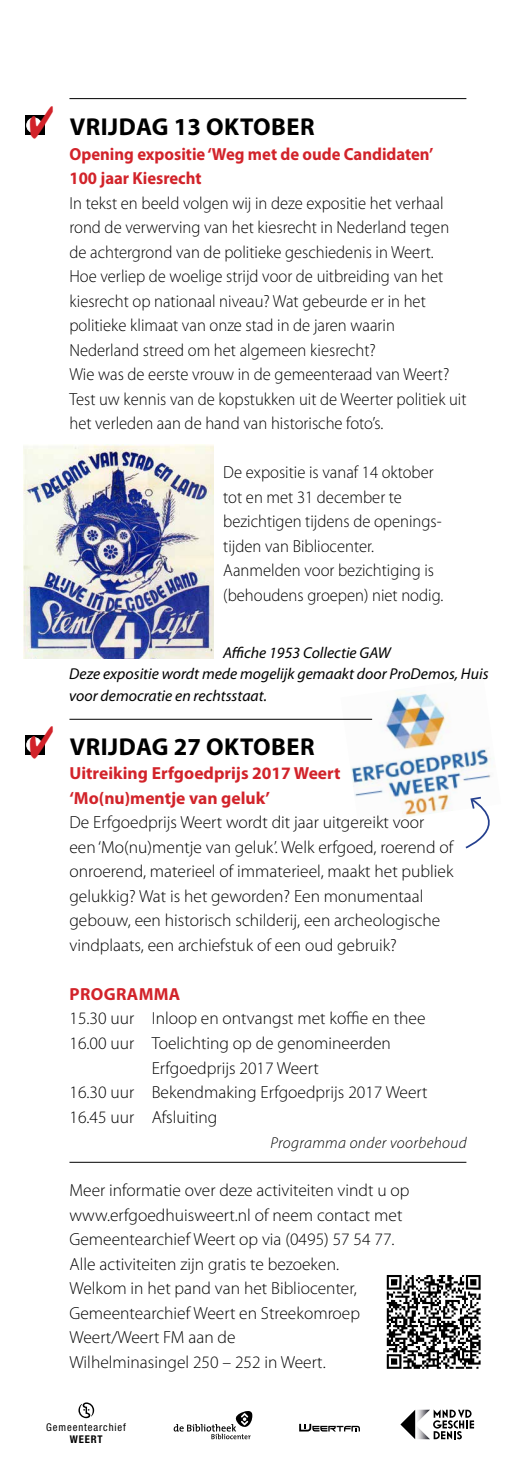
<style>
.page{position:relative;width:521px;height:1474px;background:#fff}
.page>*{position:absolute;margin:0;border:0;box-sizing:border-box;transform-origin:0 0}
.t1{font:700 24.5px "Myriad Pro";letter-spacing:.02em;color:#000}
.t2{font:300 17.5px/24.5px "Myriad Pro";color:#000}
.t3{font:300 17.5px/24.5px "Myriad Pro";color:#000;scale:.95 1}
.t4{font:700 17.5px/24.5px "Myriad Pro";color:#d2232a}
.t5{font:700 17.5px/24.5px "Myriad Pro";color:#d2232a;scale:.95 1}
.t6{font:italic 15.75px/21px "Myriad Pro";color:#000}
.t7{font:italic 300 15.75px "Myriad Pro";letter-spacing:.025em;color:#000}
.t8{font:condensed 10.67px "Helvetica Neue";letter-spacing:.085em;color:#000}
.t9{font:700 condensed 10.67px "Helvetica Neue";letter-spacing:.085em;color:#000}
</style>
<div class="page">
<svg style="left:25px;top:116px;width:5px;height:19px"></svg>
<svg style="left:25px;top:735px;width:5px;height:19px"></svg>
<svg style="left:78px;top:1402px;width:16px;height:16px"></svg>
<hr style="left:69px;top:98px;width:397px;height:1px;background:#000">
<hr style="left:69px;top:1161px;width:397px;height:1px;background:#000">
<div style="left:27px;top:118px;width:14px;height:15px;background:#fff;border-radius:50%"></div>
<div style="left:26px;top:118px;width:16px;height:15px;border:1px solid #fff;border-radius:50%"></div>
<div style="left:27px;top:737px;width:14px;height:15px;background:#fff;border-radius:50%"></div>
<div style="left:26px;top:737px;width:16px;height:15px;border:1px solid #fff;border-radius:50%"></div>
<img style="left:340px;top:692px;width:151px;height:125px">
<svg style="left:464px;top:795px;width:27px;height:54px"></svg>
<hr style="left:69px;top:719px;width:303px;height:1px;background:#000">
<svg style="left:173px;top:1411px;width:80px;height:28px"></svg>
<svg style="left:299px;top:1423px;width:61px;height:8px"></svg>
<svg style="left:433px;top:1409px;width:41px;height:30px"></svg>
<img style="left:415px;top:1409px;width:15px;height:30px">
<svg style="left:400px;top:1410px;width:15px;height:29px"></svg>
<svg style="left:387px;top:1275px;width:93px;height:93px"></svg>
<img style="left:23px;top:444px;width:190px;height:214px">
<svg style="left:30px;top:115px;width:15px;height:20px"></svg>
<svg style="left:30px;top:735px;width:15px;height:20px"></svg>
<h1 class="t1" style="left:70px;top:111px;width:31px">Vrijdag</h1>
<h1 class="t1" style="left:174px;top:111px;width:137px">13 oktober</h1>
<p class="t5" style="left:69px;top:141px;width:385px">Opening expositie ‘Weg met de oude Candidaten’<br>100 jaar Kiesrecht</p>
<p class="t3" style="left:69px;top:190px;width:419px">In tekst en beeld volgen wij in deze expositie het verhaal rond de verwerving van het kiesrecht in Nederland tegen de achtergrond van de politieke geschiedenis in Weert.<br>Hoe verliep de woelige strijd voor de uitbreiding van het kiesrecht op nationaal niveau? Wat gebeurde er in het politieke klimaat van onze stad in de jaren waarin Nederland streed om het algemeen kiesrecht?<br>Wie was de eerste vrouw in de gemeenteraad van Weert?<br>Test uw kennis van de kopstukken uit de Weerter politiek uit het verleden aan de hand van historische foto’s.</p>
<p class="t3" style="left:223px;top:460px;width:233px">De expositie is vanaf 14 oktober tot en met 31 december te bezichtigen tijdens de openings&shy;tijden van Bibliocenter.<br>Aanmelden voor bezichtiging is (behoudens groepen) niet nodig.</p>
<p class="t6" style="left:69px;top:642px;width:421px;text-indent:154px">Affiche 1953 Collectie GAW<br>Deze expositie wordt mede mogelijk gemaakt door ProDemos, Huis voor democratie en rechtsstaat.</p>
<h1 class="t1" style="left:70px;top:730px;width:31px">Vrijdag</h1>
<h1 class="t1" style="left:174px;top:730px;width:137px">27 oktober</h1>
<p class="t4" style="left:69px;top:760px;width:273px">Uitreiking Erfgoedprijs 2017 Weert ‘Mo(nu)mentje van geluk’</p>
<p class="t2" style="left:69px;top:810px;width:385px">De Erfgoedprijs Weert wordt dit jaar uitgereikt voor een ‘Mo(nu)mentje van geluk’. Welk erfgoed, roerend of onroerend, materieel of immaterieel, maakt het publiek gelukkig? Wat is het geworden? Een monumentaal gebouw, een historisch schilderij, een archeologische vindplaats, een archiefstuk of een oud gebruik?</p>
<p class="t4" style="left:70px;top:981px;width:47px">Progra</p>
<p class="t4" style="left:139px;top:981px;width:41px">mma</p>
<p class="t2" style="left:69px;top:1006px;width:358px">15.30 uur Inloop en ontvangst met koffie en thee</p>
<p class="t2" style="left:69px;top:1030px;width:323px">16.00 uur Toelichting op de genomineerden</p>
<p class="t2" style="left:152px;top:1055px;width:169px">Erfgoedprijs 2017 Weert</p>
<p class="t2" style="left:69px;top:1079px;width:360px">16.30 uur Bekendmaking Erfgoedprijs 2017 Weert</p>
<p class="t2" style="left:69px;top:1104px;width:149px">16.45 uur Afsluiting</p>
<p class="t7" style="left:270px;top:1133px;width:198px">Programma onder voorbehoud</p>
<p class="t2" style="left:69px;top:1177px;width:341px">Meer informatie over deze activiteiten vindt u op www.erfgoedhuisweert.nl of neem contact met Gemeentearchief Weert op via (0495) 57 54 77.<br>Alle activiteiten zijn gratis te bezoeken.<br>Welkom in het pand van het Bibliocenter, Gemeentearchief Weert en Streekomroep Weert/Weert FM aan de<br>Wilhelminasingel 250 – 252 in Weert.</p>
<p class="t8" style="left:46px;top:1421px;width:81px">Gemeentearchief</p>
<p class="t9" style="left:70px;top:1432px;width:34px">WEERT</p>
</div>
